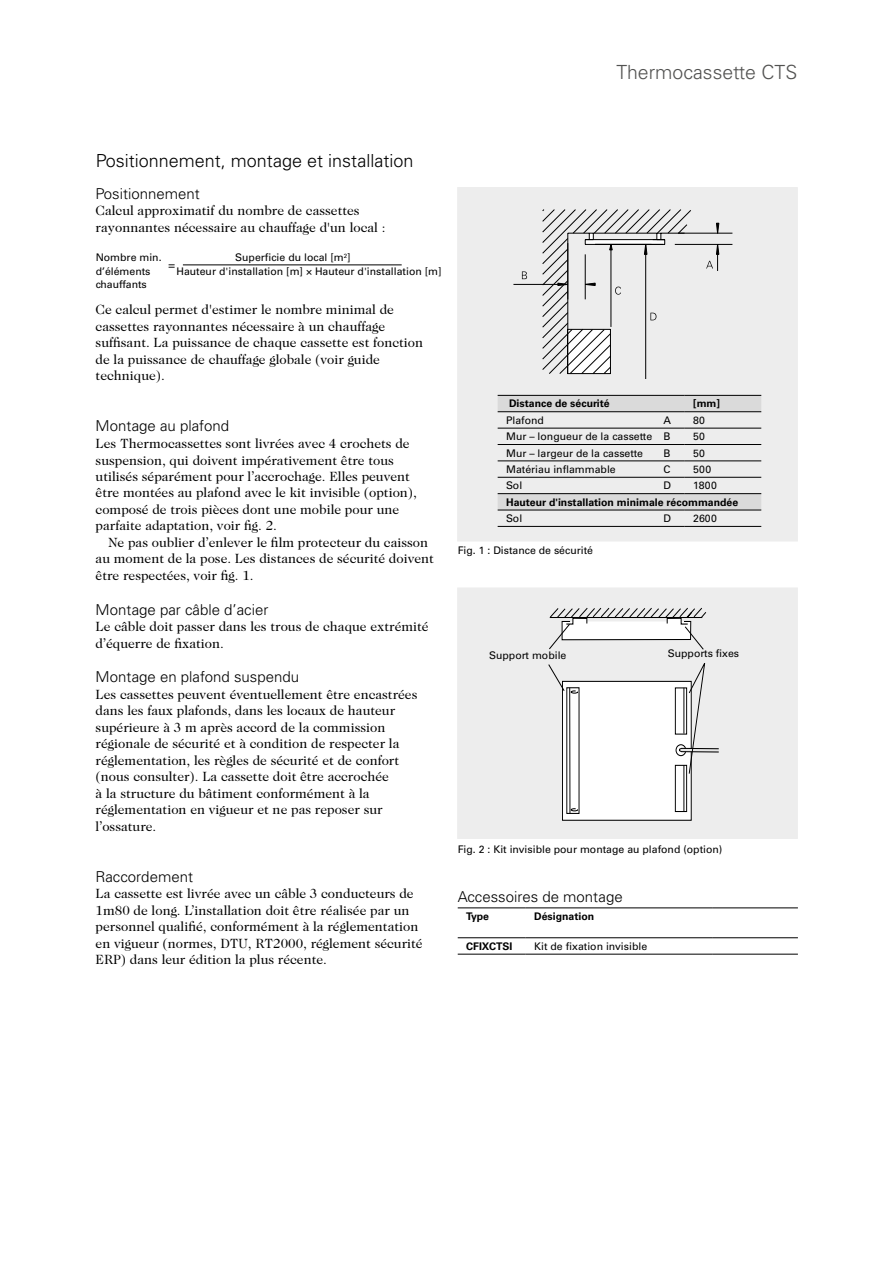
<style>
.page{position:relative;width:893px;height:1263px;background:#fff}
.page>*{position:absolute;margin:0;border:0;box-sizing:border-box;transform-origin:0 0}
.t1{font:300 19.5px "Univers";color:#525251}
.t2{font:300 18px "Univers";color:#000}
.t3{font:300 15px "Univers";color:#000}
.t4{font:13.5px/16.5px "Caslon Two Twenty Four";color:#000}
.t5{font:13.05px "Caslon Two Twenty Four";color:#000}
.t6{font:10.5px "Univers";color:#000}
.t7{font:700 10.5px "Univers";color:#000}
</style>
<div class="page">
<div style="left:457px;top:587px;width:341px;height:252px;background:#ededed"></div>
<div style="left:457px;top:187px;width:341px;height:354px;background:#ededed"></div>
<svg style="left:498px;top:396px;width:263px;height:114px"></svg>
<hr style="left:498px;top:395px;width:157px;height:1px;background:#000">
<hr style="left:655px;top:395px;width:30px;height:1px;background:#000">
<hr style="left:685px;top:395px;width:76px;height:1px;background:#000">
<hr style="left:498px;top:411px;width:157px;height:1px;background:#000">
<hr style="left:655px;top:411px;width:30px;height:1px;background:#000">
<hr style="left:685px;top:411px;width:76px;height:1px;background:#000">
<hr style="left:498px;top:428px;width:157px;height:1px;background:#000">
<hr style="left:655px;top:428px;width:30px;height:1px;background:#000">
<hr style="left:685px;top:428px;width:76px;height:1px;background:#000">
<hr style="left:498px;top:444px;width:157px;height:1px;background:#000">
<hr style="left:655px;top:444px;width:30px;height:1px;background:#000">
<hr style="left:685px;top:444px;width:76px;height:1px;background:#000">
<hr style="left:498px;top:461px;width:157px;height:1px;background:#000">
<hr style="left:655px;top:461px;width:30px;height:1px;background:#000">
<hr style="left:685px;top:461px;width:76px;height:1px;background:#000">
<hr style="left:498px;top:477px;width:157px;height:1px;background:#000">
<hr style="left:655px;top:477px;width:30px;height:1px;background:#000">
<hr style="left:685px;top:477px;width:76px;height:1px;background:#000">
<hr style="left:498px;top:493px;width:157px;height:1px;background:#000">
<hr style="left:498px;top:510px;width:157px;height:1px;background:#000">
<hr style="left:498px;top:526px;width:157px;height:1px;background:#000">
<hr style="left:655px;top:493px;width:30px;height:1px;background:#000">
<hr style="left:655px;top:510px;width:30px;height:1px;background:#000">
<hr style="left:655px;top:526px;width:30px;height:1px;background:#000">
<hr style="left:685px;top:493px;width:76px;height:1px;background:#000">
<hr style="left:685px;top:510px;width:76px;height:1px;background:#000">
<hr style="left:685px;top:526px;width:76px;height:1px;background:#000">
<hr style="left:183px;top:264px;width:219px;height:1px;background:#000">
<hr style="left:526px;top:907px;width:187px;height:1px;background:#000">
<hr style="left:713px;top:907px;width:85px;height:1px;background:#000">
<hr style="left:458px;top:907px;width:68px;height:1px;background:#000">
<hr style="left:458px;top:954px;width:68px;height:1px;background:#000">
<hr style="left:526px;top:954px;width:187px;height:1px;background:#000">
<hr style="left:713px;top:954px;width:85px;height:1px;background:#000">
<hr style="left:458px;top:937px;width:68px;height:1px;background:#000">
<hr style="left:526px;top:937px;width:187px;height:1px;background:#000">
<hr style="left:713px;top:937px;width:85px;height:1px;background:#000">
<div style="left:562px;top:681px;width:129px;height:139px;background:#fff"></div>
<svg style="left:549px;top:608px;width:158px;height:42px"></svg>
<svg style="left:549px;top:663px;width:170px;height:151px"></svg>
<hr style="left:645px;top:244px;width:1px;height:135px;background:#000">
<hr style="left:513px;top:284px;width:55px;height:1px;background:#000">
<svg style="left:522px;top:271px;width:5px;height:8px"></svg>
<svg style="left:542px;top:209px;width:191px;height:165px"></svg>
<h1 class="t1" style="left:617px;top:61px;width:182px">Thermocassette CTS</h1>
<h2 class="t2" style="left:96px;top:150px;width:319px">Positionnement, montage et installation</h2>
<p class="t3" style="left:96px;top:185px;width:106px">Positionnement</p>
<p class="t4" style="left:96px;top:202px;width:291px">Calcul approximatif du nombre de cassettes rayonnantes nécessaire au chauffage d'un local :</p>
<p class="t6" style="left:235px;top:251px;width:117px">Superficie du local [m<sup>2</sup>]</p>
<p class="t6" style="left:96px;top:251px;width:67px">Nombre min.</p>
<p class="t5" style="left:168px;top:256px;width:9px">=</p>
<p class="t6" style="left:96px;top:265px;width:56px">d’éléments</p>
<p class="t6" style="left:176px;top:265px;width:267px">Hauteur d'installation [m] × Hauteur d'installation [m]</p>
<p class="t6" style="left:96px;top:278px;width:53px">chauffants</p>
<p class="t4" style="left:96px;top:301px;width:329px">Ce calcul permet d'estimer le nombre minimal de cassettes rayonnantes nécessaire à un chauffage suffisant. La puissance de chaque cassette est fonction de la puissance de chauffage globale (voir guide technique).</p>
<p class="t3" style="left:96px;top:417px;width:135px">Montage au plafond</p>
<p class="t4" style="left:96px;top:435px;width:323px">Les Thermocassettes sont livrées avec 4 crochets de suspension, qui doivent impérativement être tous utilisés séparément pour l’accrochage. Elles peuvent être montées au plafond avec le kit invisible (option), composé de trois pièces dont une mobile pour une parfaite adaptation, voir fig. 2.</p>
<p class="t4" style="left:96px;top:534px;width:340px;text-indent:13px">Ne pas oublier d’enlever le film protecteur du caisson au moment de la pose. Les distances de sécurité doivent être respectées, voir fig. 1.</p>
<p class="t3" style="left:96px;top:600px;width:174px">Montage par câble d’acier</p>
<p class="t4" style="left:96px;top:618px;width:335px">Le câble doit passer dans les trous de chaque extrémité d’équerre de fixation.</p>
<p class="t3" style="left:96px;top:668px;width:205px">Montage en plafond suspendu</p>
<p class="t4" style="left:96px;top:685px;width:323px">Les cassettes peuvent éventuellement être encastrées dans les faux plafonds, dans les locaux de hauteur supérieure à 3 m après accord de la commission régionale de sécurité et à condition de respecter la réglementation, les règles de sécurité et de confort (nous consulter). La cassette doit être accrochée<br>à la structure du bâtiment conformément à la réglementation en vigueur et ne pas reposer sur l’ossature.</p>
<p class="t3" style="left:96px;top:867px;width:99px">Raccordement</p>
<p class="t4" style="left:96px;top:885px;width:329px">La cassette est livrée avec un câble 3 conducteurs de 1m80 de long. L’installation doit être réalisée par un personnel qualifié, conformément à la réglementation en vigueur (normes, DTU, RT2000, réglement sécurité ERP) dans leur édition la plus récente.</p>
<p class="t7" style="left:509px;top:398px;width:102px">Distance de sécurité</p>
<p class="t7" style="left:693px;top:398px;width:28px">[mm]</p>
<p class="t6" style="left:506px;top:414px;width:39px">Plafond</p>
<p class="t6" style="left:663px;top:414px;width:9px">A</p>
<p class="t6" style="left:693px;top:414px;width:13px">80</p>
<p class="t6" style="left:506px;top:430px;width:166px">Mur – longueur de la cassette B</p>
<p class="t6" style="left:693px;top:430px;width:13px">50</p>
<p class="t6" style="left:506px;top:447px;width:138px">Mur – largeur de la cassette</p>
<p class="t6" style="left:663px;top:447px;width:9px">B</p>
<p class="t6" style="left:693px;top:447px;width:13px">50</p>
<p class="t6" style="left:506px;top:463px;width:111px">Matériau inflammable</p>
<p class="t6" style="left:663px;top:463px;width:9px">C</p>
<p class="t6" style="left:693px;top:463px;width:19px">500</p>
<p class="t6" style="left:506px;top:479px;width:18px">Sol</p>
<p class="t6" style="left:663px;top:479px;width:9px">D</p>
<p class="t6" style="left:693px;top:479px;width:25px">1800</p>
<p class="t7" style="left:506px;top:496px;width:234px">Hauteur d'installation minimale récommandée</p>
<p class="t6" style="left:506px;top:512px;width:18px">Sol</p>
<p class="t6" style="left:663px;top:512px;width:9px">D</p>
<p class="t6" style="left:693px;top:512px;width:25px">2600</p>
<p class="t6" style="left:458px;top:544px;width:137px">Fig. 1 : Distance de sécurité</p>
<p class="t6" style="left:489px;top:649px;width:79px">Support mobile</p>
<p class="t6" style="left:668px;top:647px;width:73px">Supports fixes</p>
<p class="t6" style="left:458px;top:843px;width:266px">Fig. 2 : Kit invisible pour montage au plafond (option)</p>
<p class="t3" style="left:458px;top:887px;width:167px">Accessoires de montage</p>
<p class="t7" style="left:466px;top:910px;width:24px">Type</p>
<p class="t7" style="left:534px;top:910px;width:62px">Désignation</p>
<p class="t7" style="left:466px;top:940px;width:48px">CFIXCTSI</p>
<p class="t6" style="left:534px;top:940px;width:114px">Kit de fixation invisible</p>
</div>
